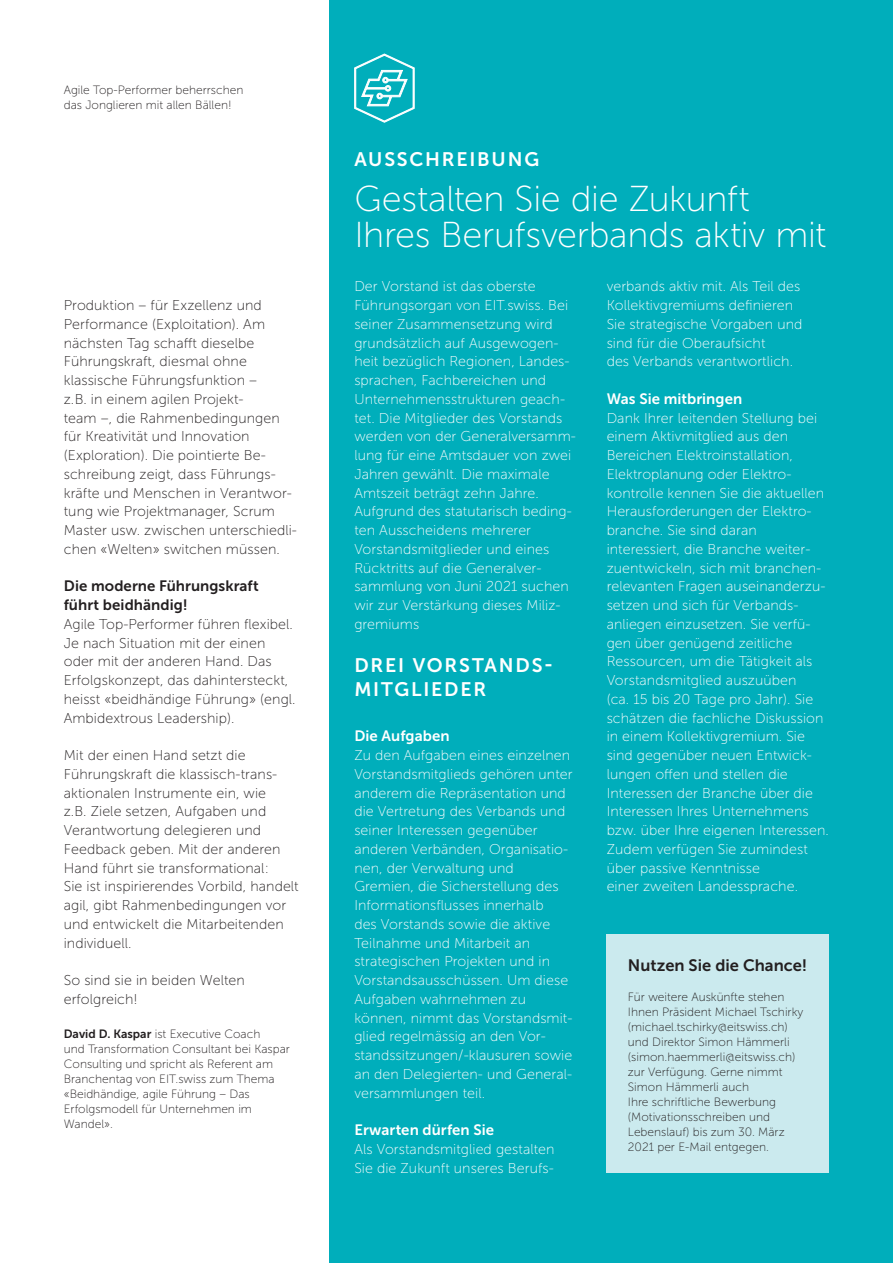
<style>
.page{position:relative;width:893px;height:1263px;background:#fff}
.page>*{position:absolute;margin:0;border:0;box-sizing:border-box;transform-origin:0 0}
.t1{font:36px/36px "Museo Sans 100";letter-spacing:-.01em;color:#fff}
.t2{font:19.5px/24px "Museo Sans 700";letter-spacing:.09em;color:#fff}
.t3{font:16.5px "Museo Sans 700";color:#231f20}
.t4{font:15px "Museo Sans 700";letter-spacing:.005em;color:#fff}
.t5{font:15px/18.8px "Museo Sans 700";letter-spacing:.005em;color:#231f20}
.t6{font:14.25px/18.8px "Museo Sans 100";letter-spacing:.005em;color:#fff}
.t7{font:14.25px/18.8px "Museo Sans 100";letter-spacing:.005em;color:#231f20}
.t8{font:12px/15px "Museo Sans 100";color:#231f20}
.s1{font-family:"Museo Sans 700"}
</style>
<div class="page">
<div style="left:329px;top:0;width:564px;height:1263px;background:#00aebb"></div>
<div style="left:607px;top:934px;width:222px;height:239px;background:#cbeaee"></div>
<svg style="left:354px;top:53px;width:61px;height:70px"></svg>
<p class="t8" style="left:64px;top:83px;width:181px">Agile Top-Performer beherrschen das Jonglieren mit allen Bällen!</p>
<p class="t7" style="left:64px;top:296px;width:235px">Produktion – für Exzellenz und<br>Performance (Exploitation). Am nächsten Tag schafft dieselbe<br>Führungskraft, diesmal ohne klassische Führungsfunktion –<br>z. B. in einem agilen Projekt-<br>team –, die Rahmenbedingungen für Kreativität und Innovation (Exploration). Die pointierte Be&shy;schreibung zeigt, dass Führungs&shy;kräfte und Menschen in Verantwor&shy;tung wie Projektmanager, Scrum<br>Master usw. zwischen unterschiedli&shy;chen «Welten» switchen müssen.</p>
<p class="t5" style="left:64px;top:577px;width:196px">Die moderne Führungskraft führt beidhändig!</p>
<p class="t7" style="left:64px;top:615px;width:233px">Agile Top-Performer führen flexibel.<br>Je nach Situation mit der einen oder mit der anderen Hand. Das Erfolgskonzept, das dahintersteckt, heisst «beidhändige Führung» (engl.<br>Ambidextrous Leadership).</p>
<p class="t7" style="left:64px;top:746px;width:236px">Mit der einen Hand setzt die<br>Führungskraft die klassisch-trans&shy;aktionalen Instrumente ein, wie<br>z. B. Ziele setzen, Aufgaben und<br>Verantwortung delegieren und<br>Feedback geben. Mit der anderen<br>Hand führt sie transformational:<br>Sie ist inspirierendes Vorbild, handelt agil, gibt Rahmenbedingungen vor und entwickelt die Mitarbeitenden individuell.</p>
<p class="t7" style="left:64px;top:971px;width:183px">So sind sie in beiden Welten erfolgreich!</p>
<p class="t8" style="left:64px;top:1026px;width:228px"><span class="s1">David D. Kaspar</span> ist Executive Coach<br>und Transformation Consultant bei Kaspar Consulting und spricht als Referent am Branchentag von EIT.swiss zum Thema «Beidhändige, agile Führung – Das Erfolgsmodell für Unternehmen im Wandel».</p>
<h2 class="t2" style="left:354px;top:147px;width:186px">AUSSCHREIBUNG</h2>
<h1 class="t1" style="left:354px;top:181px;width:474px">Gestalten Sie die Zukunft<br>Ihres Berufsverbands aktiv mit</h1>
<p class="t6" style="left:354px;top:277px;width:223px">Der Vorstand ist das oberste<br>Führungsorgan von EIT.swiss. Bei seiner Zusammensetzung wird grundsätzlich auf Ausgewogen&shy;heit bezüglich Regionen, Landes&shy;sprachen, Fachbereichen und<br>Unternehmensstrukturen geach&shy;tet. Die Mitglieder des Vorstands werden von der Generalversamm&shy;lung für eine Amtsdauer von zwei<br>Jahren gewählt. Die maximale<br>Amtszeit beträgt zehn Jahre.<br>Aufgrund des statutarisch beding&shy;ten Ausscheidens mehrerer<br>Vorstandsmitglieder und eines<br>Rücktritts auf die Generalver&shy;sammlung von Juni 2021 suchen wir zur Verstärkung dieses Miliz&shy;gremiums</p>
<h2 class="t2" style="left:354px;top:653px;width:201px">DREI VORSTANDS-<br>MITGLIEDER</h2>
<p class="t4" style="left:354px;top:728px;width:97px">Die Aufgaben</p>
<p class="t6" style="left:354px;top:746px;width:220px">Zu den Aufgaben eines einzelnen<br>Vorstandsmitglieds gehören unter anderem die Repräsentation und die Vertretung des Verbands und seiner Interessen gegenüber anderen Verbänden, Organisatio&shy;nen, der Verwaltung und<br>Gremien, die Sicherstellung des<br>Informationsflusses innerhalb<br>des Vorstands sowie die aktive<br>Teilnahme und Mitarbeit an strategischen Projekten und in<br>Vorstandsausschüssen. Um diese<br>Aufgaben wahrnehmen zu können, nimmt das Vorstandsmit&shy;glied regelmässig an den Vor&shy;standssitzungen/-klausuren sowie an den Delegierten- und General&shy;versammlungen teil.</p>
<p class="t4" style="left:354px;top:1122px;width:141px">Erwarten dürfen Sie</p>
<p class="t6" style="left:354px;top:1140px;width:202px">Als Vorstandsmitglied gestalten<br>Sie die Zukunft unseres Berufs-</p>
<p class="t6" style="left:607px;top:277px;width:197px">verbands aktiv mit. Als Teil des<br>Kollektivgremiums definieren<br>Sie strategische Vorgaben und sind für die Oberaufsicht<br>des Verbands verantwortlich.</p>
<p class="t4" style="left:607px;top:390px;width:137px">Was Sie mitbringen</p>
<p class="t6" style="left:607px;top:408px;width:224px">Dank Ihrer leitenden Stellung bei einem Aktivmitglied aus den<br>Bereichen Elektroinstallation,<br>Elektroplanung oder Elektro&shy;kontrolle kennen Sie die aktuellen<br>Herausforderungen der Elektro&shy;branche. Sie sind daran interessiert, die Branche weiter&shy;zuentwickeln, sich mit branchen&shy;relevanten Fragen auseinanderzu&shy;setzen und sich für Verbands-- anliegen einzusetzen. Sie verfü&shy;gen über genügend zeitliche<br>Ressourcen, um die Tätigkeit als<br>Vorstandsmitglied auszuüben<br>(ca. 15 bis 20 Tage pro Jahr). Sie schätzen die fachliche Diskussion in einem Kollektivgremium. Sie sind gegenüber neuen Entwick&shy;lungen offen und stellen die<br>Interessen der Branche über die<br>Interessen Ihres Unternehmens bzw. über Ihre eigenen Interessen.<br>Zudem verfügen Sie zumindest über passive Kenntnisse<br>einer zweiten Landessprache.</p>
<p class="t3" style="left:628px;top:956px;width:181px">Nutzen Sie die Chance!</p>
<p class="t8" style="left:628px;top:990px;width:177px">Für weitere Auskünfte stehen<br>Ihnen Präsident Michael Tschirky (michael.tschirky@eitswiss.ch) und Direktor Simon Hämmerli (simon.haemmerli@eitswiss.ch) zur Verfügung. Gerne nimmt<br>Simon Hämmerli auch<br>Ihre schriftliche Bewerbung (Motivationsschreiben und<br>Lebenslauf) bis zum 30. März<br>2021 per E-Mail entgegen.</p>
</div>
